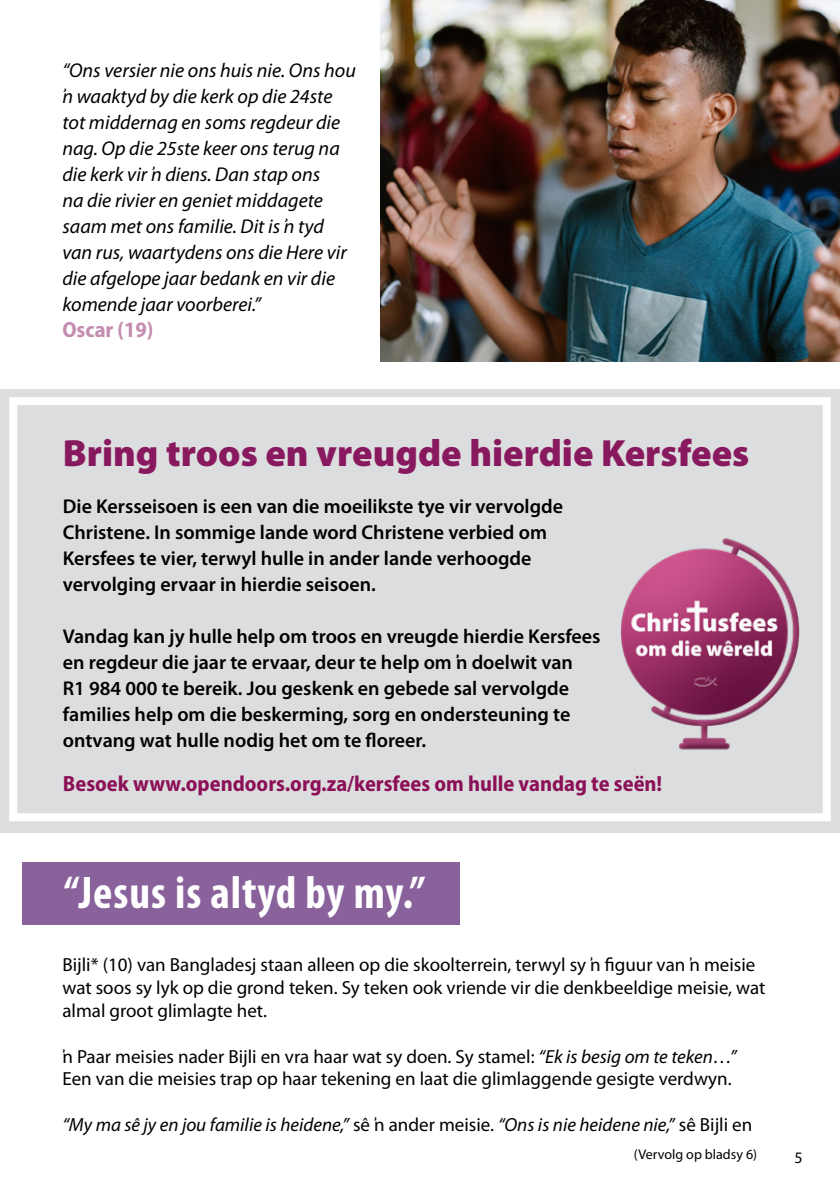
<style>
.page{position:relative;width:840px;height:1191px;background:#fff}
.page>*{position:absolute;margin:0;border:0;box-sizing:border-box;transform-origin:0 0}
.t1{font:700 condensed 46px "Myriad Pro";letter-spacing:.02em;color:#fff}
.t2{font:900 38px "Myriad Pro";color:#89195e}
.t3{font:700 semi-condensed 22px "Myriad Pro";color:#8b1057}
.t4{font:700 semi-condensed 22px "Myriad Pro";color:#c48cae}
.t5{font:600 20px/26px "Myriad Pro";color:#000}
.t6{font:italic 20px/26px "Myriad Pro";color:#000}
.t7{font:19px/22.8px "Myriad Pro";color:#000}
.t8{font:italic 19px "Myriad Pro";color:#000}
.t9{font:16px "Myriad Pro";color:#000}
.t10{font:14px "Myriad Pro";color:#000}
.s1{font-style:italic}
.s2{font-style:normal}
</style>
<div class="page">
<div style="left:0;top:389px;width:839px;height:443px;background:#dcddde"></div>
<div style="left:9px;top:397px;width:821px;height:424px;border:8px solid #fff"></div>
<div style="left:23px;top:862px;width:436px;height:62px;background:#89629c"></div>
<img style="left:381px;top:0;width:458px;height:361px">
<img style="left:620px;top:523px;width:210px;height:241px">
<p class="t6" style="left:62px;top:57px;width:295px">“Ons versier nie ons huis nie. Ons hou ŉ waaktyd by die kerk op die 24ste tot middernag en soms regdeur die nag. Op die 25ste keer ons terug na die kerk vir ŉ diens. Dan stap ons<br>na die rivier en geniet middagete saam met ons familie. Dit is ŉ tyd van rus, waartydens ons die Here vir die afgelope jaar bedank en vir die komende jaar voorberei.”</p>
<p class="t4" style="left:62px;top:316px;width:92px">Oscar (19)</p>
<h2 class="t2" style="left:63px;top:431px;width:687px">Bring troos en vreugde hierdie Kersfees</h2>
<p class="t5" style="left:63px;top:493px;width:501px">Die Kersseisoen is een van die moeilikste tye vir vervolgde Christene. In sommige lande word Christene verbied om Kersfees te vier, terwyl hulle in ander lande verhoogde vervolging ervaar in hierdie seisoen.</p>
<p class="t5" style="left:63px;top:623px;width:539px">Vandag kan jy hulle help om troos en vreugde hierdie Kersfees en regdeur die jaar te ervaar, deur te help om ŉ doelwit van<br>R1 984 000 te bereik. Jou geskenk en gebede sal vervolgde families help om die beskerming, sorg en ondersteuning te ontvang wat hulle nodig het om te floreer.</p>
<p class="t3" style="left:63px;top:769px;width:600px">Besoek www.opendoors.org.za/kersfees om hulle vandag te seën!</p>
<h1 class="t1" style="left:64px;top:863px;width:363px">“Jesus is altyd by my.”</h1>
<p class="t7" style="left:62px;top:953px;width:704px">Bijli* (10) van Bangladesj staan alleen op die skoolterrein, terwyl sy ŉ figuur van ŉ meisie wat soos sy lyk op die grond teken. Sy teken ook vriende vir die denkbeeldige meisie, wat almal groot glimlagte het.</p>
<p class="t7" style="left:62px;top:1044px;width:675px">ŉ Paar meisies nader Bijli en vra haar wat sy doen. Sy stamel: <span class="s1">“Ek is besig om te teken…”<br></span>Een van die meisies trap op haar tekening en laat die glimlaggende gesigte verdwyn.</p>
<p class="t8" style="left:62px;top:1112px;width:691px">“My ma sê jy en jou familie is heidene,” <span class="s2">sê ŉ ander meisie.</span> “Ons is nie heidene nie,” <span class="s2">sê Bijli en</span></p>
<p class="t10" style="left:633px;top:1145px;width:125px">(Vervolg op bladsy 6)</p>
<p class="t9" style="left:794px;top:1148px;width:10px">5</p>
</div>
